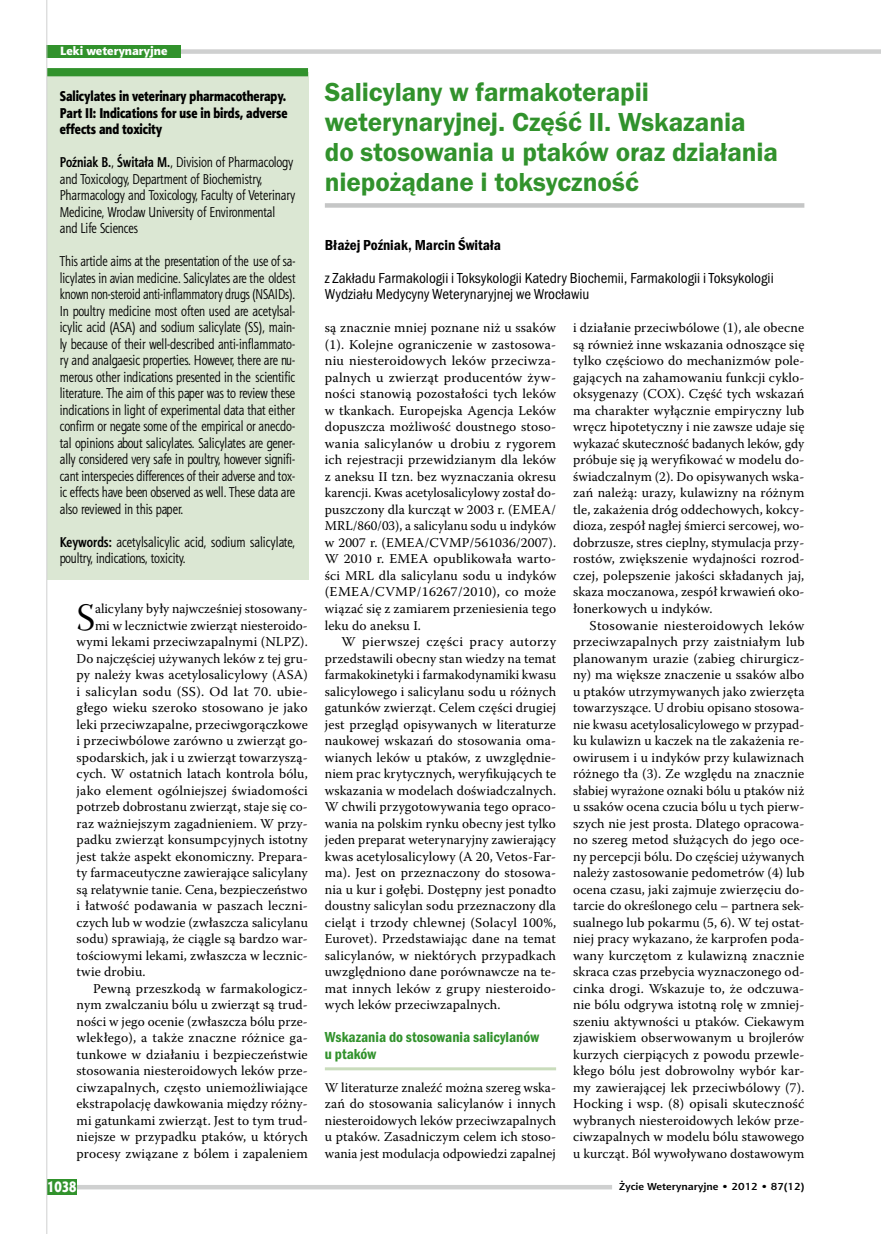
<style>
.page{position:relative;width:881px;height:1234px;background:#fff}
.page>*{position:absolute;margin:0;border:0;box-sizing:border-box;transform-origin:0 0}
.t1{font:38.55px "Warnock Pro Disp";color:#000}
.t2{font:600 27px/30px "Franklin Gothic Itc TEE Dm";letter-spacing:-.005em;color:#31922c}
.t3{font:15px/16.5px "Franklin Got Itc TOT Boo Con";color:#000}
.t4{font:15px/16.5px "Franklin Got Itc TOT Dem Con";color:#31922c}
.t5{font:15px "Franklin Got Itc TOT Dem Con";color:#000}
.t6{font:15px "Aerton Cnd EFN Black";color:#fff}
.t7{font:14.25px/16.5px "Aerton Cnd EFN";color:#000}
.t8{font:14.25px/16.5px "Aerton Cnd EFN Black";color:#000;text-align:justify}
.t9{font:13.5px/16.5px "Warnock Pro";letter-spacing:.01em;color:#000;text-align:justify}
.t10{font:12px "Aerton EFN Black";color:#fff}
.t11{font:700 10.2px "Aerton EFN";color:#000;scale:1.11 1}
.s1{font-weight:700}
</style>
<div class="page">
<hr style="left:325px;top:1067px;width:231px;height:3px;background:#c9dcbc">
<div style="left:325px;top:203px;width:479px;height:5px;background:#c5c6c6"></div>
<div style="left:47px;top:72px;width:261px;height:508px;background:#dbe7d3"></div>
<div style="left:47px;top:68px;width:261px;height:8px;background:#31922c"></div>
<div style="left:47px;top:49px;width:833px;height:5px;background:#cfd0d0"></div>
<div style="left:47px;top:45px;width:134px;height:13px;background:#31922c"></div>
<div style="left:47px;top:1184px;width:565px;height:5px;background:#cfd0d0"></div>
<div style="left:47px;top:1178px;width:30px;height:15px;background:#31922c"></div>
<hr style="left:46px;top:0;width:1px;height:1233px;background:#cfd0d0">
<p class="t10" style="left:60px;top:43px;width:109px">Leki weterynaryjne</p>
<p class="t8" style="left:60px;top:88px;width:229px">Salicylates in veterinary pharmacotherapy.<br>Part II: Indications for use in birds, adverse effects and toxicity</p>
<p class="t7" style="left:60px;top:154px;width:237px"><span class="s1">Poźniak B.</span>, <span class="s1">Świtała M.</span>, Division of Pharmacology and Toxicology, Department of Biochemistry, Pharmacology and Toxicology, Faculty of Veterinary Medicine, Wroclaw University of Environmental and Life Sciences</p>
<p class="t7" style="left:60px;top:253px;width:237px;text-align:justify">This article aims at the presentation of the use of sa&shy;licylates in avian medicine. Salicylates are the oldest known non-steroid anti-inflammatory drugs (NSAIDs).<br>In poultry medicine most often used are acetylsal&shy;icylic acid (ASA) and sodium salicylate (SS), main&shy;ly because of their well-described anti-inflammato&shy;ry and analgaesic properties. However, there are nu&shy;merous other indications presented in the scientific literature. The aim of this paper was to review these indications in light of experimental data that either confirm or negate some of the empirical or anecdo&shy;tal opinions about salicylates. Salicylates are gener&shy;ally considered very safe in poultry, however signifi&shy;cant interspecies differences of their adverse and tox&shy;ic effects have been observed as well. These data are also reviewed in this paper.</p>
<p class="t7" style="left:60px;top:533px;width:237px"><span class="s1">Keywords:</span> acetylsalicylic acid, sodium salicylate, poultry, indications, toxicity.</p>
<h1 class="t1" style="left:77px;top:596px;width:20px">S</h1>
<p class="t9" style="left:95px;top:600px;width:214px">alicylany były najwcześniej stosowany-</p>
<p class="t9" style="left:95px;top:616px;width:214px">mi w lecznictwie zwierząt niesteroido-</p>
<p class="t9" style="left:77px;top:633px;width:233px">wymi lekami przeciwzapalnymi (NLPZ).</p>
<p class="t9" style="left:77px;top:649px;width:233px">Do najczęściej używanych leków z tej gru-</p>
<p class="t9" style="left:77px;top:666px;width:233px">py należy kwas acetylosalicylowy (ASA)</p>
<p class="t9" style="left:77px;top:682px;width:233px">i salicylan sodu (SS). Od lat 70. ubie-</p>
<p class="t9" style="left:77px;top:699px;width:232px">głego wieku szeroko stosowano je jako</p>
<p class="t9" style="left:77px;top:715px;width:233px">leki przeciwzapalne, przeciwgorączkowe</p>
<p class="t9" style="left:77px;top:732px;width:233px">i przeciwbólowe zarówno u zwierząt go-</p>
<p class="t9" style="left:77px;top:748px;width:232px">spodarskich, jak i u zwierząt towarzyszą-</p>
<p class="t9" style="left:77px;top:765px;width:232px">cych. W ostatnich latach kontrola bólu,</p>
<p class="t9" style="left:77px;top:781px;width:233px">jako element ogólniejszej świadomości</p>
<p class="t9" style="left:77px;top:798px;width:232px">potrzeb dobrostanu zwierząt, staje się co-</p>
<p class="t9" style="left:77px;top:814px;width:233px">raz ważniejszym zagadnieniem. W przy-</p>
<p class="t9" style="left:77px;top:831px;width:233px">padku zwierząt konsumpcyjnych istotny</p>
<p class="t9" style="left:77px;top:847px;width:232px">jest także aspekt ekonomiczny. Prepara-</p>
<p class="t9" style="left:77px;top:864px;width:232px">ty farmaceutyczne zawierające salicylany</p>
<p class="t9" style="left:77px;top:880px;width:232px">są relatywnie tanie. Cena, bezpieczeństwo</p>
<p class="t9" style="left:77px;top:897px;width:233px">i łatwość podawania w paszach leczni-</p>
<p class="t9" style="left:77px;top:913px;width:233px">czych lub w wodzie (zwłaszcza salicylanu</p>
<p class="t9" style="left:77px;top:930px;width:233px">sodu) sprawiają, że ciągle są bardzo war-</p>
<p class="t9" style="left:77px;top:946px;width:233px">tościowymi lekami, zwłaszcza w lecznic-</p>
<p class="t9" style="left:77px;top:963px;width:70px">twie drobiu.</p>
<p class="t9" style="left:93px;top:979px;width:216px">Pewną przeszkodą w farmakologicz-</p>
<p class="t9" style="left:77px;top:996px;width:233px">nym zwalczaniu bólu u zwierząt są trud-</p>
<p class="t9" style="left:77px;top:1012px;width:232px">ności w jego ocenie (zwłaszcza bólu prze-</p>
<p class="t9" style="left:77px;top:1029px;width:233px">wlekłego), a także znaczne różnice ga-</p>
<p class="t9" style="left:77px;top:1045px;width:232px">tunkowe w działaniu i bezpieczeństwie</p>
<p class="t9" style="left:77px;top:1062px;width:233px">stosowania niesteroidowych leków prze-</p>
<p class="t9" style="left:77px;top:1078px;width:232px">ciwzapalnych, często uniemożliwiające</p>
<p class="t9" style="left:77px;top:1095px;width:233px">ekstrapolację dawkowania między różny-</p>
<p class="t9" style="left:77px;top:1111px;width:233px">mi gatunkami zwierząt. Jest to tym trud-</p>
<p class="t9" style="left:77px;top:1128px;width:233px">niejsze w przypadku ptaków, u których</p>
<p class="t9" style="left:77px;top:1144px;width:233px">procesy związane z bólem i zapaleniem</p>
<h2 class="t2" style="left:325px;top:77px;width:454px">Salicylany w farmakoterapii weterynaryjnej. Część II. Wskazania do stosowania u ptaków oraz działania niepożądane i toksyczność</h2>
<p class="t5" style="left:325px;top:236px;width:178px">Błażej Poźniak, Marcin Świtała</p>
<p class="t3" style="left:325px;top:269px;width:450px">z Zakładu Farmakologii i Toksykologii Katedry Biochemii, Farmakologii i Toksykologii<br>Wydziału Medycyny Weterynaryjnej we Wrocławiu</p>
<p class="t9" style="left:325px;top:319px;width:233px">są znacznie mniej poznane niż u ssaków (1). Kolejne ograniczenie w zastosowa&shy;niu niesteroidowych leków przeciwza&shy;palnych u zwierząt producentów żyw&shy;ności stanowią pozostałości tych leków w tkankach. Europejska Agencja Leków dopuszcza możliwość doustnego stoso&shy;wania salicylanów u drobiu z rygorem ich rejestracji przewidzianym dla leków z aneksu II tzn. bez wyznaczania okresu karencji. Kwas acetylosalicylowy został do&shy;puszczony dla kurcząt w 2003 r. (EMEA/ MRL/860/03), a salicylanu sodu u indyków w 2007 r. (EMEA/CVMP/561036/2007).<br>W 2010 r. EMEA opublikowała warto&shy;ści MRL dla salicylanu sodu u indyków (EMEA/CVMP/16267/2010), co może wiązać się z zamiarem przeniesienia tego leku do aneksu I.</p>
<p class="t9" style="left:325px;top:633px;width:233px;text-indent:16px">W pierwszej części pracy autorzy przedstawili obecny stan wiedzy na temat farmakokinetyki i farmakodynamiki kwasu salicylowego i salicylanu sodu u różnych gatunków zwierząt. Celem części drugiej jest przegląd opisywanych w literaturze naukowej wskazań do stosowania oma&shy;wianych leków u ptaków, z uwzględnie&shy;niem prac krytycznych, weryfikujących te wskazania w modelach doświadczalnych.<br>W chwili przygotowywania tego opraco&shy;wania na polskim rynku obecny jest tylko jeden preparat weterynaryjny zawierający kwas acetylosalicylowy (A 20, Vetos-Far&shy;ma). Jest on przeznaczony do stosowa&shy;nia u kur i gołębi. Dostępny jest ponadto doustny salicylan sodu przeznaczony dla cieląt i trzody chlewnej (Solacyl 100%, Eurovet). Przedstawiając dane na temat salicylanów, w niektórych przypadkach uwzględniono dane porównawcze na te&shy;mat innych leków z grupy niesteroido&shy;wych leków przeciwzapalnych.</p>
<p class="t4" style="left:325px;top:1028px;width:215px">Wskazania do stosowania salicylanów u ptaków</p>
<p class="t9" style="left:325px;top:1078px;width:233px">W literaturze znaleźć można szereg wska&shy;zań do stosowania salicylanów i innych niesteroidowych leków przeciwzapalnych u ptaków. Zasadniczym celem ich stoso&shy;wania jest modulacja odpowiedzi zapalnej</p>
<p class="t9" style="left:573px;top:319px;width:233px">i działanie przeciwbólowe (1), ale obecne są również inne wskazania odnoszące się tylko częściowo do mechanizmów pole&shy;gających na zahamowaniu funkcji cyklo&shy;oksygenazy (COX). Część tych wskazań ma charakter wyłącznie empiryczny lub wręcz hipotetyczny i nie zawsze udaje się wykazać skuteczność badanych leków, gdy próbuje się ją weryfikować w modelu do&shy;świadczalnym (2). Do opisywanych wska&shy;zań należą: urazy, kulawizny na różnym tle, zakażenia dróg oddechowych, kokcy&shy;dioza, zespół nagłej śmierci sercowej, wo&shy;dobrzusze, stres cieplny, stymulacja przy&shy;rostów, zwiększenie wydajności rozrod&shy;czej, polepszenie jakości składanych jaj, skaza moczanowa, zespół krwawień oko&shy;łonerkowych u indyków.</p>
<p class="t9" style="left:573px;top:616px;width:233px;text-indent:16px">Stosowanie niesteroidowych leków przeciwzapalnych przy zaistniałym lub planowanym urazie (zabieg chirurgicz&shy;ny) ma większe znaczenie u ssaków albo u ptaków utrzymywanych jako zwierzęta towarzyszące. U drobiu opisano stosowa&shy;nie kwasu acetylosalicylowego w przypad&shy;ku kulawizn u kaczek na tle zakażenia re&shy;owirusem i u indyków przy kulawiznach różnego tła (3). Ze względu na znacznie słabiej wyrażone oznaki bólu u ptaków niż u ssaków ocena czucia bólu u tych pierw&shy;szych nie jest prosta. Dlatego opracowa&shy;no szereg metod służących do jego oce&shy;ny percepcji bólu. Do częściej używanych należy zastosowanie pedometrów (4) lub ocena czasu, jaki zajmuje zwierzęciu do&shy;tarcie do określonego celu – partnera sek&shy;sualnego lub pokarmu (5, 6). W tej ostat&shy;niej pracy wykazano, że karprofen poda&shy;wany kurczętom z kulawizną znacznie skraca czas przebycia wyznaczonego od&shy;cinka drogi. Wskazuje to, że odczuwa&shy;nie bólu odgrywa istotną rolę w zmniej&shy;szeniu aktywności u ptaków. Ciekawym zjawiskiem obserwowanym u brojlerów kurzych cierpiących z powodu przewle&shy;kłego bólu jest dobrowolny wybór kar&shy;my zawierającej lek przeciwbólowy (7).<br>Hocking i wsp. (8) opisali skuteczność wybranych niesteroidowych leków prze&shy;ciwzapalnych w modelu bólu stawowego u kurcząt. Ból wywoływano dostawowym</p>
<p class="t6" style="left:47px;top:1177px;width:31px">1038</p>
<p class="t11" style="left:619px;top:1180px;width:168px">Życie Weterynaryjne • 2012 • 87(12)</p>
</div>
